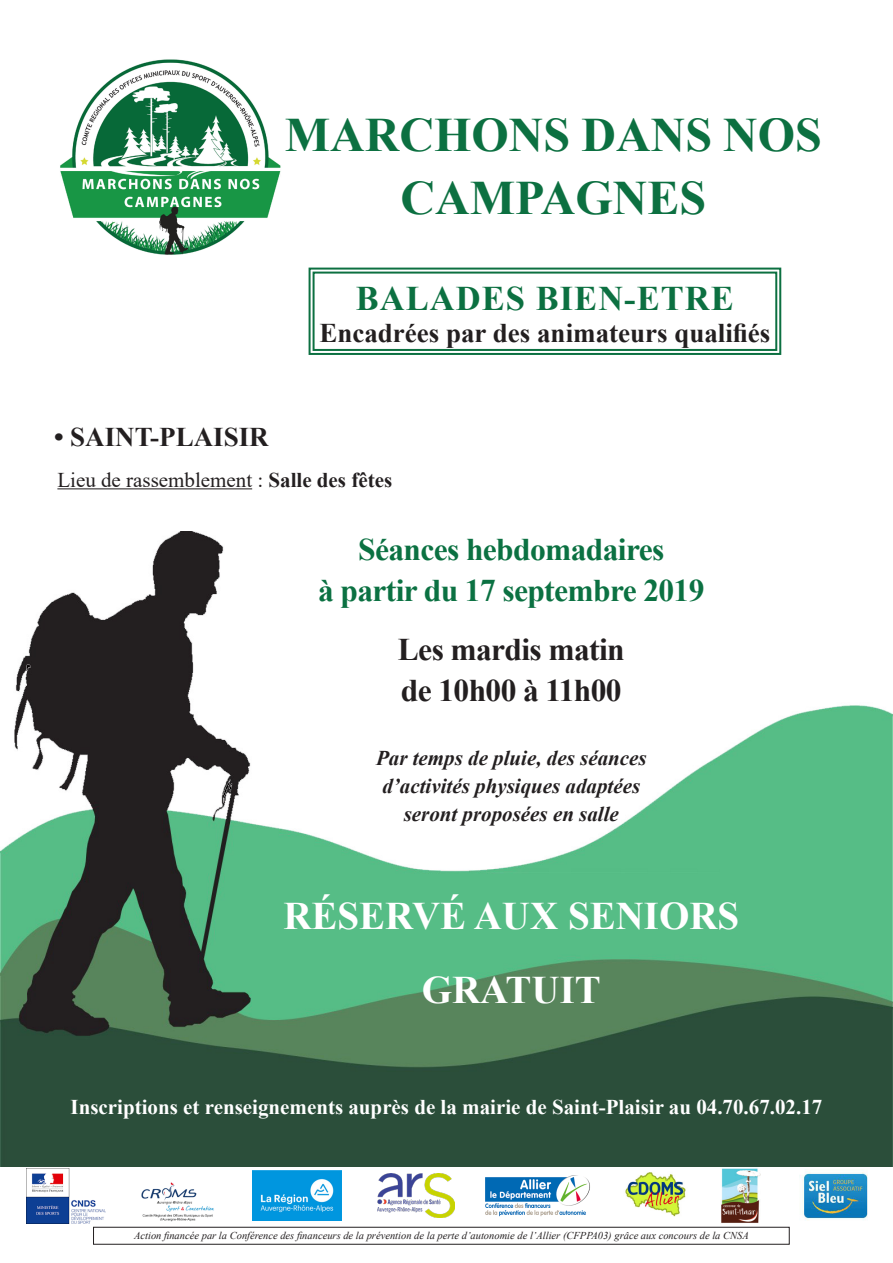
<style>
.page{position:relative;width:893px;height:1263px;background:#fff}
.page>*{position:absolute;margin:0;border:0;box-sizing:border-box;transform-origin:0 0}
.TITRE{font:700 48px/63px "Times New Roman";color:#0c7041;text-align:center}
.TITRE-2{font:700 39px "Times New Roman";color:#fff}
.séances{font:700 34.5px "Times New Roman";letter-spacing:.03em;color:#0c7041}
.t1{font:700 31.5px "Times New Roman";letter-spacing:-.02em;color:#0b7142}
.Horaires{font:700 31.5px "Times New Roman";letter-spacing:-.02em;color:#231f20}
.Titre_2{font:700 27px "Times New Roman";color:#231f20}
.t2{font:italic 700 21px "Times New Roman";color:#231f20}
.t3{font:700 21px "Times New Roman";color:#fff}
.t4{font:21px "Times New Roman";color:#231f20}
.t5{font:italic 10.5px "Times New Roman";color:#231f20}
.s1{font-weight:700}
</style>
<div class="page">
<img style="left:141px;top:1182px;width:73px;height:40px">
<img style="left:0;top:532px;width:893px;height:635px">
<svg style="left:308px;top:267px;width:474px;height:88px"></svg>
<div style="left:313px;top:272px;width:464px;height:79px;border:2px solid #0c7041"></div>
<img style="left:27px;top:1168px;width:79px;height:55px">
<img style="left:378px;top:1174px;width:76px;height:44px">
<hr style="left:57px;top:488px;width:195px;height:1px;background:#231f20">
<img style="left:60px;top:59px;width:221px;height:196px">
<img style="left:486px;top:1175px;width:104px;height:41px">
<img style="left:625px;top:1172px;width:61px;height:45px">
<img style="left:253px;top:1171px;width:89px;height:50px">
<img style="left:799px;top:1169px;width:69px;height:51px">
<img style="left:721px;top:1168px;width:40px;height:55px">
<div style="left:93px;top:1227px;width:696px;height:17px;border:1px solid #231f20"></div>
<p class="TITRE" style="left:285px;top:102px;width:539px">MARCHONS DANS NOS<br>CAMPAGNES</p>
<p class="séances" style="left:356px;top:273px;width:379px">BALADES BIEN-ETRE</p>
<p class="Titre_2" style="left:319px;top:314px;width:453px">Encadrées par des animateurs qualifiés</p>
<p class="Titre_2" style="left:54px;top:418px;width:216px">• SAINT-PLAISIR</p>
<p class="t4" style="left:57px;top:465px;width:336px">Lieu de rassemblement : <span class="s1">Salle des fêtes</span></p>
<p class="t1" style="left:358px;top:527px;width:308px">Séances hebdomadaires</p>
<p class="t1" style="left:318px;top:568px;width:388px">à partir du 17 septembre 2019</p>
<p class="Horaires" style="left:398px;top:627px;width:228px">Les mardis matin</p>
<p class="Horaires" style="left:401px;top:668px;width:222px">de 10h00 à 11h00</p>
<p class="t2" style="left:376px;top:743px;width:272px">Par temps de pluie, des séances</p>
<p class="t2" style="left:382px;top:771px;width:259px">d’activités physiques adaptées</p>
<p class="t2" style="left:404px;top:799px;width:217px">seront proposées en salle</p>
<p class="TITRE-2" style="left:283px;top:888px;width:457px">RÉSERVÉ AUX SENIORS</p>
<p class="TITRE-2" style="left:422px;top:961px;width:181px">GRATUIT</p>
<p class="t3" style="left:71px;top:1092px;width:753px">Inscriptions et renseignements auprès de la mairie de Saint-Plaisir au 04.70.67.02.17</p>
<p class="t5" style="left:134px;top:1228px;width:616px">Action financée par la Conférence des financeurs de la prévention de la perte d’autonomie de l’Allier (CFPPA03) grâce aux concours de la CNSA</p>
</div>
